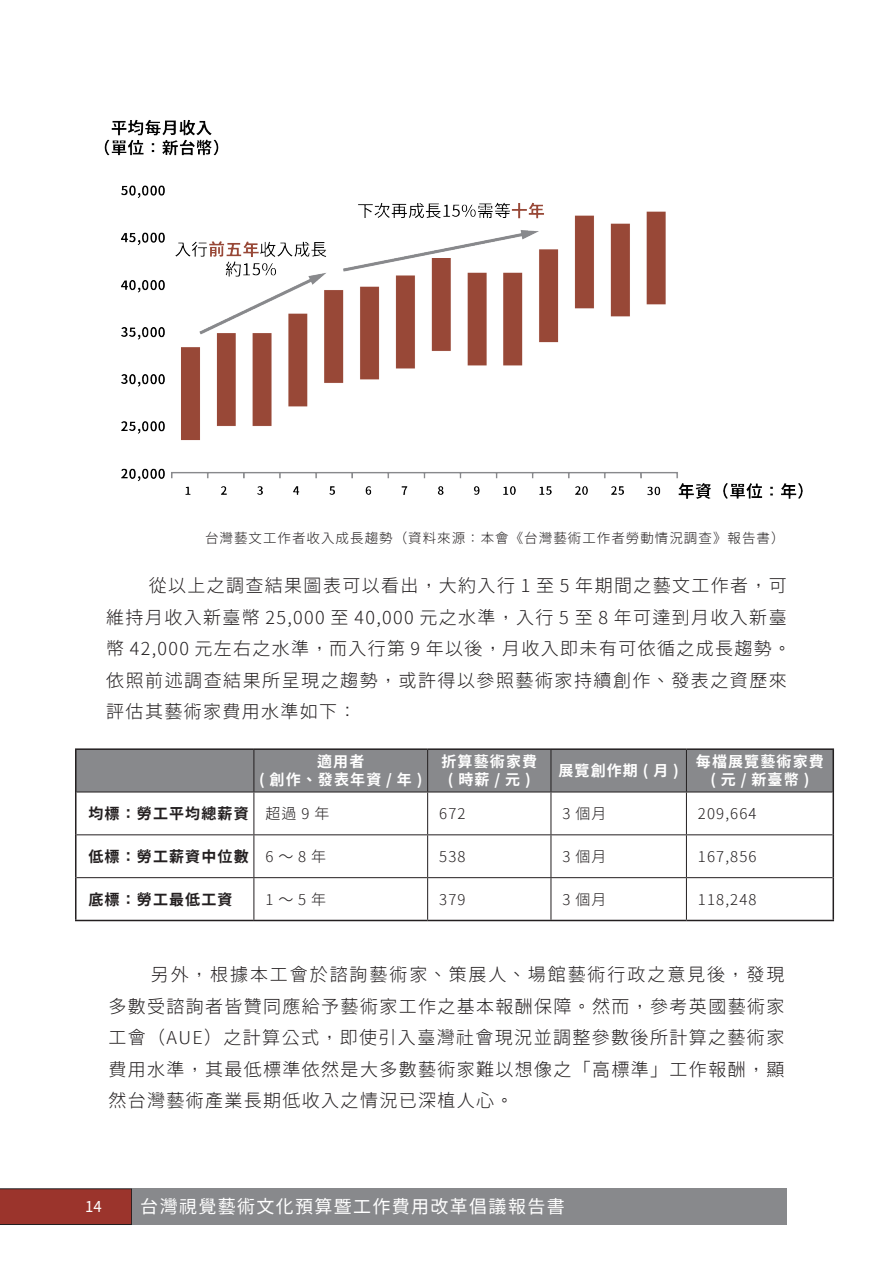
<style>
.page{position:relative;width:893px;height:1263px;background:#fff}
.page>*{position:absolute;margin:0;border:0;box-sizing:border-box;transform-origin:0 0}
.t1{font:300 18px/31.5px "Taipei Sans TC Beta";letter-spacing:.075em;color:#231f20}
.t2{font:18px "Taipei Sans TC Beta";letter-spacing:.075em;color:#fff}
.t3{font:700 15px/18px "Taipei Sans TC Beta";letter-spacing:.075em;color:#fff;text-align:center}
.t4{font:300 15px "Taipei Sans TC Beta";letter-spacing:.075em;color:#231f20}
.t5{font:700 15px "Taipei Sans TC Beta";letter-spacing:.075em;color:#231f20}
.t6{font:15px "Taipei Sans TC Beta";color:#fff}
.t7{font:300 13.5px "Taipei Sans TC Beta";letter-spacing:.075em;color:#231f20}
.s1{font-weight:300}
</style>
<div class="page">
<svg style="left:0;top:1188px;width:132px;height:37px;background:#94342c"></svg>
<div style="left:132px;top:1188px;width:655px;height:37px;background:#88898c"></div>
<div style="left:77px;top:750px;width:755px;height:41px;background:#88898c"></div>
<hr style="left:75px;top:748px;width:179px;height:2px;background:#231f20">
<hr style="left:75px;top:750px;width:2px;height:42px;background:#231f20">
<hr style="left:254px;top:748px;width:174px;height:2px;background:#231f20">
<hr style="left:428px;top:748px;width:123px;height:2px;background:#231f20">
<hr style="left:551px;top:748px;width:135px;height:2px;background:#231f20">
<hr style="left:686px;top:748px;width:148px;height:2px;background:#231f20">
<hr style="left:832px;top:750px;width:2px;height:42px;background:#231f20">
<hr style="left:75px;top:792px;width:2px;height:43px;background:#231f20">
<hr style="left:832px;top:792px;width:2px;height:43px;background:#231f20">
<hr style="left:75px;top:835px;width:2px;height:43px;background:#231f20">
<hr style="left:832px;top:835px;width:2px;height:43px;background:#231f20">
<hr style="left:75px;top:878px;width:2px;height:42px;background:#231f20">
<hr style="left:832px;top:878px;width:2px;height:42px;background:#231f20">
<hr style="left:75px;top:920px;width:179px;height:1px;background:#231f20">
<hr style="left:254px;top:920px;width:174px;height:1px;background:#231f20">
<hr style="left:428px;top:920px;width:123px;height:1px;background:#231f20">
<hr style="left:551px;top:920px;width:135px;height:1px;background:#231f20">
<hr style="left:686px;top:920px;width:148px;height:1px;background:#231f20">
<hr style="left:253px;top:750px;width:1px;height:41px;background:#231f20">
<hr style="left:427px;top:750px;width:1px;height:41px;background:#231f20">
<hr style="left:550px;top:750px;width:1px;height:41px;background:#231f20">
<hr style="left:686px;top:750px;width:1px;height:41px;background:#231f20">
<hr style="left:77px;top:791px;width:177px;height:1px;background:#231f20">
<hr style="left:254px;top:791px;width:174px;height:1px;background:#231f20">
<hr style="left:253px;top:792px;width:1px;height:42px;background:#231f20">
<hr style="left:428px;top:791px;width:123px;height:1px;background:#231f20">
<hr style="left:427px;top:792px;width:1px;height:42px;background:#231f20">
<hr style="left:551px;top:791px;width:135px;height:1px;background:#231f20">
<hr style="left:550px;top:792px;width:1px;height:42px;background:#231f20">
<hr style="left:686px;top:791px;width:146px;height:1px;background:#231f20">
<hr style="left:686px;top:792px;width:1px;height:42px;background:#231f20">
<hr style="left:77px;top:834px;width:177px;height:1px;background:#231f20">
<hr style="left:254px;top:834px;width:174px;height:1px;background:#231f20">
<hr style="left:253px;top:835px;width:1px;height:42px;background:#231f20">
<hr style="left:428px;top:834px;width:123px;height:1px;background:#231f20">
<hr style="left:427px;top:835px;width:1px;height:42px;background:#231f20">
<hr style="left:551px;top:834px;width:135px;height:1px;background:#231f20">
<hr style="left:550px;top:835px;width:1px;height:42px;background:#231f20">
<hr style="left:686px;top:834px;width:146px;height:1px;background:#231f20">
<hr style="left:686px;top:835px;width:1px;height:42px;background:#231f20">
<hr style="left:77px;top:877px;width:177px;height:1px;background:#231f20">
<hr style="left:254px;top:877px;width:174px;height:1px;background:#231f20">
<hr style="left:253px;top:878px;width:1px;height:42px;background:#231f20">
<hr style="left:428px;top:877px;width:123px;height:1px;background:#231f20">
<hr style="left:427px;top:878px;width:1px;height:42px;background:#231f20">
<hr style="left:551px;top:877px;width:135px;height:1px;background:#231f20">
<hr style="left:550px;top:878px;width:1px;height:42px;background:#231f20">
<hr style="left:686px;top:877px;width:146px;height:1px;background:#231f20">
<hr style="left:686px;top:878px;width:1px;height:42px;background:#231f20">
<img style="left:104px;top:119px;width:699px;height:380px">
<p class="t7" style="left:205px;top:531px;width:581px">台灣藝文工作者收入成長趨勢（資料來源：本會《台灣藝術工作者勞動情況調查》報告書）</p>
<p class="t1" style="left:106px;top:570px;width:686px;text-indent:43px">從以上之調查結果圖表可以看出，大約入行 1 至 5 年期間之藝文工作者，可維持月收入新臺幣 25,000 至 40,000 元之水準，入行 5 至 8 年可達到月收入新臺幣 42,000 元左右之水準，而入行第 9 年以後，月收入即未有可依循之成長趨勢。依照前述調查結果所呈現之趨勢，或許得以參照藝術家持續創作、發表之資歷來評估其藝術家費用水準如下：</p>
<p class="t3" style="left:259px;top:753px;width:165px">適用者<br>( 創作、發表年資 / 年 )</p>
<p class="t3" style="left:441px;top:753px;width:97px">折算藝術家費(時薪/元)</p>
<p class="t3" style="left:558px;top:762px;width:122px">展覽創作期 ( 月 )</p>
<p class="t3" style="left:696px;top:753px;width:129px">每檔展覽藝術家費(元/新臺幣)</p>
<p class="t5" style="left:89px;top:805px;width:242px">均標：勞工平均總薪資 <span class="s1">超過 9 年</span></p>
<p class="t4" style="left:439px;top:805px;width:28px">672</p>
<p class="t4" style="left:562px;top:805px;width:46px">3 個月</p>
<p class="t4" style="left:698px;top:805px;width:60px">209,664</p>
<p class="t5" style="left:89px;top:848px;width:239px">低標：勞工薪資中位數 <span class="s1">6 ～ 8 年</span></p>
<p class="t4" style="left:439px;top:848px;width:28px">538</p>
<p class="t4" style="left:562px;top:848px;width:46px">3 個月</p>
<p class="t4" style="left:698px;top:848px;width:60px">167,856</p>
<p class="t5" style="left:89px;top:891px;width:145px">底標：勞工最低工資</p>
<p class="t4" style="left:265px;top:891px;width:62px">1～5年</p>
<p class="t4" style="left:439px;top:891px;width:28px">379</p>
<p class="t4" style="left:562px;top:891px;width:46px">3 個月</p>
<p class="t4" style="left:698px;top:891px;width:60px">118,248</p>
<p class="t1" style="left:108px;top:959px;width:677px;text-align:justify;text-indent:43px">另外，根據本工會於諮詢藝術家、策展人、場館藝術行政之意見後，發現多數受諮詢者皆贊同應給予藝術家工作之基本報酬保障。然而，參考英國藝術家工會（AUE）之計算公式，即使引入臺灣社會現況並調整參數後所計算之藝術家費用水準，其最低標準依然是大多數藝術家難以想像之「高標準」工作報酬，顯然台灣藝術產業長期低收入之情況已深植人心。</p>
<p class="t6" style="left:85px;top:1198px;width:18px">14</p>
<p class="t2" style="left:140px;top:1197px;width:426px">台灣視覺藝術文化預算暨工作費用改革倡議報告書</p>
</div>
